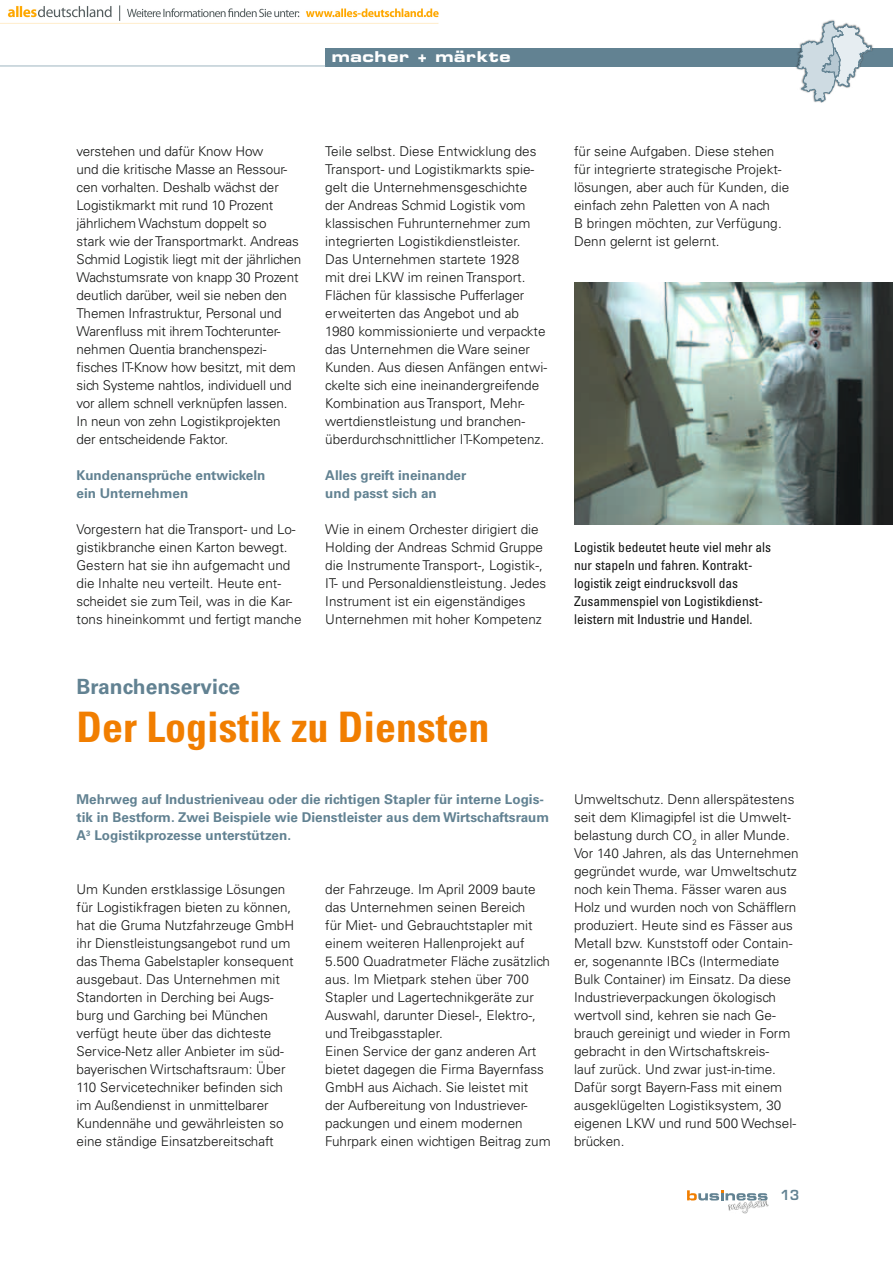
<style>
.page{position:relative;width:893px;height:1263px;background:#fff}
.page>*{position:absolute;margin:0;border:0;box-sizing:border-box;transform-origin:0 0}
.t1{font:700 condensed 42px "Univers LT Std";color:#f17e00}
.t2{font:700 21px "Univers LT Std";color:#628292}
.t3{font:15px "Eurostile LT Std Bold Ex 2";letter-spacing:.04em;color:#fff}
.t4{font:300 13.5px/18px "Univers LT Std";color:#131413}
.t5{font:700 13.5px/18px "Univers LT Std";color:#628292}
.t6{font:condensed 13.5px/18px "Univers LT Std";color:#131413}
.t7{font:600 13.5px "Eurostile LT Std";color:#628292}
</style>
<div class="page">
<div style="left:325px;top:48px;width:568px;height:18px;background:#628292"></div>
<div style="left:795px;top:19px;width:79px;height:85px;background:#131413;opacity:.8"></div>
<svg style="left:797px;top:21px;width:75px;height:81px"></svg>
<div style="left:728px;top:1198px;width:40px;height:15px;background:#131413;opacity:.75"></div>
<svg style="left:687px;top:1190px;width:80px;height:22px"></svg>
<hr style="left:0;top:66px;width:325px;height:1px;background:#9fb5c1">
<img style="left:574px;top:282px;width:319px;height:242px">
<img style="left:0;top:5px;width:439px;height:19px">
<p class="t3" style="left:332px;top:46px;width:180px">macher + märkte</p>
<p class="t4" style="left:77px;top:142px;width:226px">verstehen und dafür Know How<br>und die kritische Masse an Ressour&shy;cen vorhalten. Deshalb wächst der Logistikmarkt mit rund 10 Prozent jährlichem Wachstum doppelt so<br>stark wie der Transportmarkt. Andreas Schmid Logistik liegt mit der jährlichen Wachstumsrate von knapp 30 Prozent deutlich darüber, weil sie neben den Themen Infrastruktur, Personal und Warenfluss mit ihrem Tochterunter&shy;nehmen Quentia branchenspezi&shy;fisches IT-Know how besitzt, mit dem sich Systeme nahtlos, individuell und vor allem schnell verknüpfen lassen.<br>In neun von zehn Logistikprojekten der entscheidende Faktor.</p>
<p class="t5" style="left:77px;top:466px;width:190px">Kundenansprüche entwickeln ein Unternehmen</p>
<p class="t4" style="left:77px;top:520px;width:227px">Vorgestern hat die Transport- und Lo&shy;gistikbranche einen Karton bewegt.<br>Gestern hat sie ihn aufgemacht und die Inhalte neu verteilt. Heute ent&shy;scheidet sie zum Teil, was in die Kar&shy;tons hineinkommt und fertigt manche</p>
<p class="t4" style="left:325px;top:142px;width:223px">Teile selbst. Diese Entwicklung des Transport- und Logistikmarkts spie&shy;gelt die Unternehmensgeschichte der Andreas Schmid Logistik vom klassischen Fuhrunternehmer zum integrierten Logistikdienstleister.<br>Das Unternehmen startete 1928<br>mit drei LKW im reinen Transport.<br>Flächen für klassische Pufferlager erweiterten das Angebot und ab 1980 kommissionierte und verpackte das Unternehmen die Ware seiner Kunden. Aus diesen Anfängen entwi&shy;ckelte sich eine ineinandergreifende Kombination aus Transport, Mehr&shy;wertdienstleistung und branchen&shy;überdurchschnittlicher IT-Kompetenz.</p>
<p class="t5" style="left:325px;top:466px;width:143px">Alles greift ineinander und passt sich an</p>
<p class="t4" style="left:325px;top:520px;width:222px">Wie in einem Orchester dirigiert die Holding der Andreas Schmid Gruppe die Instrumente Transport-, Logistik-, IT- und Personaldienstleistung. Jedes Instrument ist ein eigenständiges Unternehmen mit hoher Kompetenz</p>
<h2 class="t2" style="left:77px;top:674px;width:165px">Branchenservice</h2>
<h1 class="t1" style="left:77px;top:701px;width:414px">Der Logistik zu Diensten</h1>
<p class="t5" style="left:77px;top:791px;width:474px">Mehrweg auf Industrieniveau oder die richtigen Stapler für interne Logis&shy;tik in Bestform. Zwei Beispiele wie Dienstleister aus dem Wirtschaftsraum<br>A<sup>3</sup> Logistikprozesse unterstützen.</p>
<p class="t4" style="left:77px;top:880px;width:219px">Um Kunden erstklassige Lösungen für Logistikfragen bieten zu können, hat die Gruma Nutzfahrzeuge GmbH ihr Dienstleistungsangebot rund um das Thema Gabelstapler konsequent ausgebaut. Das Unternehmen mit Standorten in Derching bei Augs&shy;burg und Garching bei München verfügt heute über das dichteste Service-Netz aller Anbieter im süd&shy;bayerischen Wirtschaftsraum: Über 110 Servicetechniker befinden sich im Außendienst in unmittelbarer Kundennähe und gewährleisten so eine ständige Einsatzbereitschaft</p>
<p class="t4" style="left:325px;top:880px;width:227px">der Fahrzeuge. Im April 2009 baute das Unternehmen seinen Bereich<br>für Miet- und Gebrauchtstapler mit einem weiteren Hallenprojekt auf 5.500 Quadratmeter Fläche zusätzlich aus. Im Mietpark stehen über 700<br>Stapler und Lagertechnikgeräte zur Auswahl, darunter Diesel-, Elektro-, und Treibgasstapler.<br>Einen Service der ganz anderen Art bietet dagegen die Firma Bayernfass GmbH aus Aichach. Sie leistet mit der Aufbereitung von Industriever&shy;packungen und einem modernen Fuhrpark einen wichtigen Beitrag zum</p>
<p class="t4" style="left:574px;top:142px;width:217px">für seine Aufgaben. Diese stehen für integrierte strategische Projekt&shy;lösungen, aber auch für Kunden, die einfach zehn Paletten von A nach<br>B bringen möchten, zur Verfügung.<br>Denn gelernt ist gelernt.</p>
<p class="t6" style="left:574px;top:538px;width:199px">Logistik bedeutet heute viel mehr als nur stapeln und fahren. Kontrakt&shy;logistik zeigt eindrucksvoll das Zusammenspiel von Logistikdienst&shy;leistern mit Industrie und Handel.</p>
<p class="t4" style="left:574px;top:790px;width:226px">Umweltschutz. Denn allerspätestens seit dem Klimagipfel ist die Umwelt&shy;belastung durch CO<sub>2</sub> in aller Munde.<br>Vor 140 Jahren, als das Unternehmen gegründet wurde, war Umweltschutz noch kein Thema. Fässer waren aus Holz und wurden noch von Schäfflern produziert. Heute sind es Fässer aus Metall bzw. Kunststoff oder Contain&shy;er, sogenannte IBCs (Intermediate Bulk Container) im Einsatz. Da diese Industrieverpackungen ökologisch wertvoll sind, kehren sie nach Ge&shy;brauch gereinigt und wieder in Form gebracht in den Wirtschaftskreis-<br>lauf zurück. Und zwar just-in-time.<br>Dafür sorgt Bayern-Fass mit einem ausgeklügelten Logistiksystem, 30 eigenen LKW und rund 500 Wechsel&shy;brücken.</p>
<p class="t7" style="left:780px;top:1187px;width:21px">13</p>
</div>
